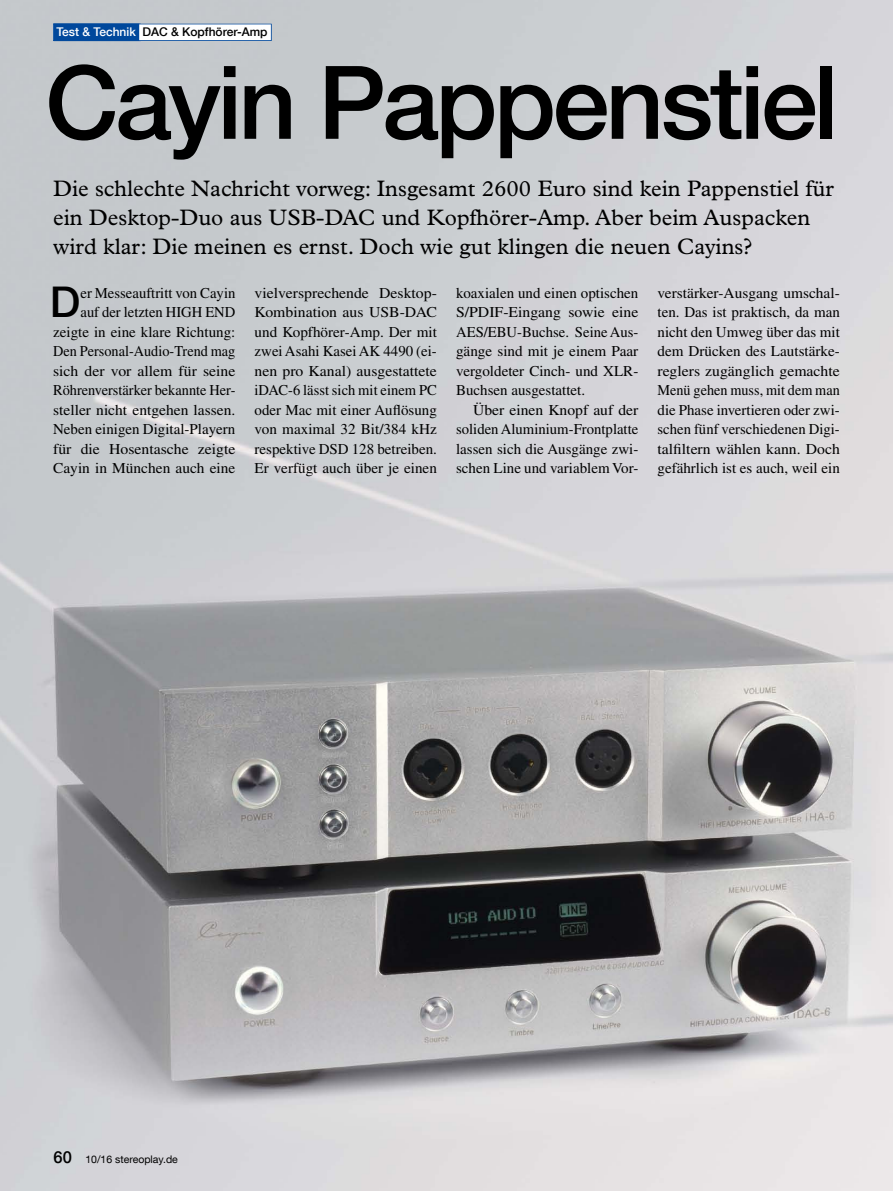
<style>
.page{position:relative;width:893px;height:1191px;background:#fff}
.page>*{position:absolute;margin:0;border:0;box-sizing:border-box;transform-origin:0 0}
.t1{font:500 101.7px "Helvetica Neue LT Com";letter-spacing:-.035em;color:#000}
.t2{font:500 42.3px "Helvetica Neue LT Com";color:#000}
.t3{font:22.5px/28.5px "Plantin Std";color:#000}
.t4{font:15px/19.5px "Times LT Std";color:#000;text-align:justify}
.t5{font:15px/19.5px "Times LT Std";color:#000;text-align:justify;scale:1.05 1}
.t6{font:15px/19.5px "Times LT Std";color:#000;text-align:justify;scale:1.04 1}
.t7{font:500 12px "Helvetica Neue LT Com";color:#000}
.t8{font:10.5px "Helvetica Neue LT Com";color:#000}
.s1{color:#fff}
.s2{font-weight:500;font-size:16.5px}
</style>
<div class="page">
<img style="left:0;top:0;width:893px;height:1191px">
<svg style="left:139px;top:24px;width:133px;height:17px"></svg>
<div style="left:53px;top:24px;width:218px;height:16px;background:#fff"></div>
<div style="left:53px;top:24px;width:86px;height:17px;background:#00489c"></div>
<p class="t7" style="left:56px;top:25px;width:212px"><span class="s1">Test &amp; Technik</span> DAC &amp; Kopfhörer-Amp</p>
<h1 class="t1" style="left:45px;top:41px;width:795px">Cayin Pappenstiel</h1>
<h3 class="t3" style="left:53px;top:175px;width:782px">Die schlechte Nachricht vorweg: Insgesamt 2600 Euro sind kein Pappenstiel für ein Desktop-Duo aus USB-DAC und Kopfhörer-Amp. Aber beim Auspacken wird klar: Die meinen es ernst. Doch wie gut klingen die neuen Cayins?</h3>
<h2 class="t2" style="left:50px;top:277px;width:32px">D</h2>
<p class="t4" style="left:53px;top:283px;width:184px;text-align:right">er Messeauftritt von Cayin<br>auf der letzten HIGH END zeigte in eine klare Richtung:<br>Den Personal-Audio-Trend mag sich der vor allem für seine<br>Röhrenverstärker bekannte Her&shy;steller nicht entgehen lassen.<br>Neben einigen Digital-Playern für die Hosentasche zeigte<br>Cayin in München auch eine</p>
<p class="t5" style="left:255px;top:283px;width:175px">vielversprechende Desktop-Kombination aus USB-DAC und Kopfhörer-Amp. Der mit zwei Asahi Kasei AK 4490 (ei&shy;nen pro Kanal) ausgestattete iDAC-6 lässt sich mit einem PC oder Mac mit einer Auflösung von maximal 32 Bit/384 kHz respektive DSD 128 betreiben.<br>Er verfügt auch über je einen</p>
<p class="t4" style="left:456px;top:283px;width:184px">koaxialen und einen optischen S/PDIF-Eingang sowie eine AES/EBU-Buchse. Seine Aus&shy;gänge sind mit je einem Paar vergoldeter Cinch- und XLR-Buchsen ausgestattet.</p>
<p class="t4" style="left:657px;top:283px;width:184px">verstärker-Ausgang umschal&shy;ten. Das ist praktisch, da man nicht den Umweg über das mit dem Drücken des Lautstärke&shy;reglers zugänglich gemachte Menü gehen muss, mit dem man die Phase invertieren oder zwi&shy;schen fünf verschiedenen Digi&shy;talfiltern wählen kann. Doch gefährlich ist es auch, weil ein</p>
<p class="t6" style="left:456px;top:400px;width:177px;text-indent:17px">Über einen Knopf auf der soliden Aluminium-Frontplatte lassen sich die Ausgänge zwi&shy;schen Line und variablem Vor-</p>
<p class="t8" style="left:54px;top:1152px;width:126px"><span class="s2">60</span> 10/16 stereoplay.de</p>
</div>
